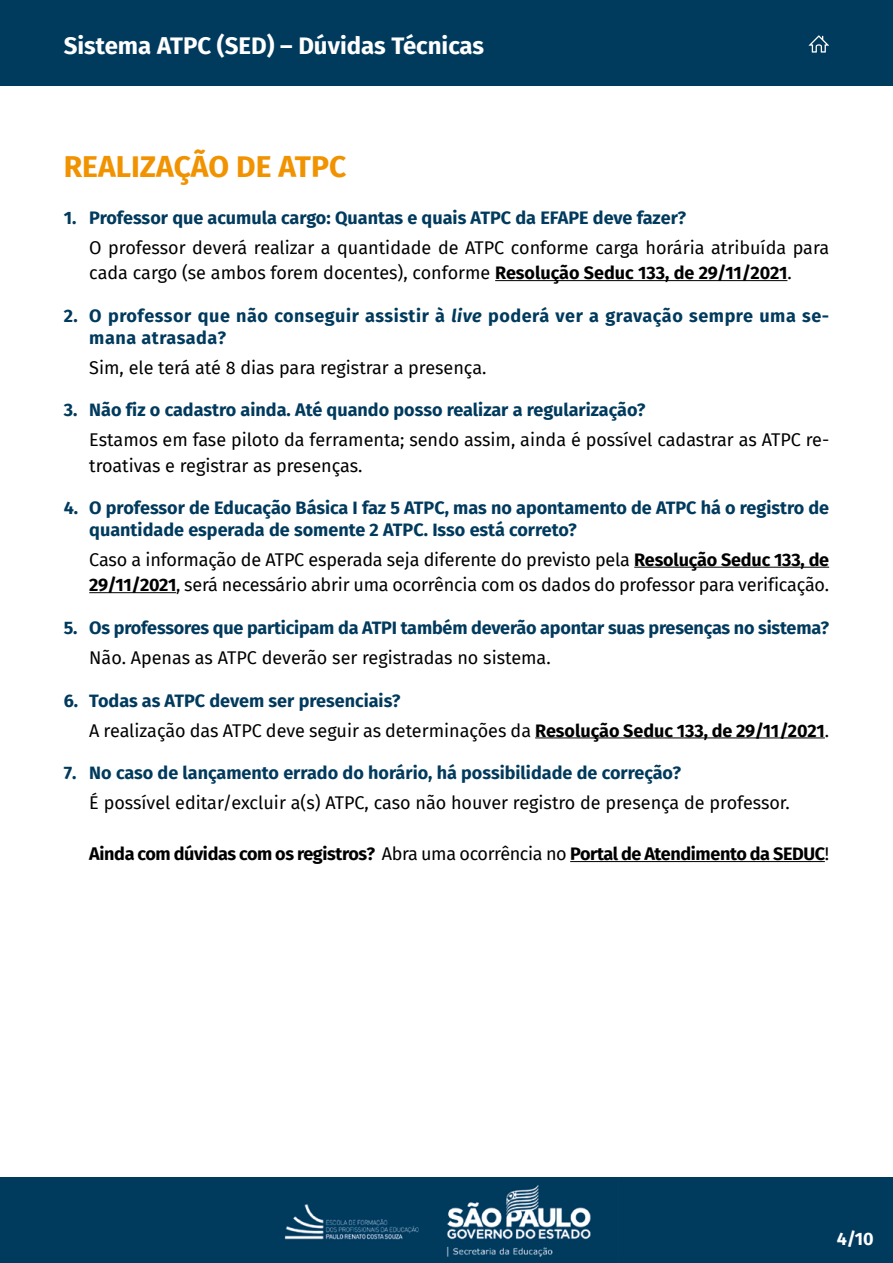
<style>
.page{position:relative;width:893px;height:1263px;background:#fff}
.page>*{position:absolute;margin:0;border:0;box-sizing:border-box;transform-origin:0 0}
.t1{font:700 30px "Fira Sans";color:#f19200}
.t2{font:700 24px "Fira Sans";color:#fff}
.t3{font:18px/25.5px "Fira Sans";color:#000}
.t4{font:700 18px/21.6px "Fira Sans";color:#003a5d}
.t5{font:700 18px/21.6px "Fira Sans";letter-spacing:.03em;color:#003a5d}
.t6{font:700 18px "Fira Sans";letter-spacing:-.02em;color:#000}
.t7{font:700 18px "Fira Sans";color:#fff}
.s1{font-weight:700}
.s2{font-style:italic}
.s3{font-weight:700;color:#003a5d}
.s4{font-weight:400}
</style>
<div class="page">
<div style="left:0;top:0;width:893px;height:85px;background:#003a5d"></div>
<div style="left:0;top:1178px;width:893px;height:85px;background:#003a5d"></div>
<img style="left:284px;top:1185px;width:307px;height:72px">
<svg style="left:808px;top:35px;width:21px;height:18px"></svg>
<hr style="left:495px;top:280px;width:292px;height:1px;background:#000">
<hr style="left:634px;top:567px;width:195px;height:1px;background:#000">
<hr style="left:89px;top:592px;width:87px;height:1px;background:#000">
<hr style="left:535px;top:737px;width:290px;height:1px;background:#000">
<hr style="left:570px;top:861px;width:255px;height:1px;background:#000">
<h2 class="t2" style="left:64px;top:25px;width:422px">Sistema ATPC (SED) – Dúvidas Técnicas</h2>
<h1 class="t1" style="left:64px;top:141px;width:284px">REALIZAÇÃO DE ATPC</h1>
<p class="t4" style="left:64px;top:206px;width:624px">1. Professor que acumula cargo: Quantas e quais ATPC da EFAPE deve fazer?</p>
<p class="t3" style="left:89px;top:234px;width:741px">O professor deverá realizar a quantidade de ATPC conforme carga horária atribuída para cada cargo (se ambos forem docentes), conforme <span class="s1">Resolução Seduc 133, de 29/11/2021</span>.</p>
<p class="t5" style="left:89px;top:304px;width:741px;text-indent:-26px">2. O professor que não conseguir assistir à <span class="s2">live</span> poderá ver a gravação sempre uma se&shy;mana atrasada?</p>
<p class="t3" style="left:89px;top:354px;width:399px">Sim, ele terá até 8 dias para registrar a presença.</p>
<p class="t4" style="left:64px;top:398px;width:583px">3. Não fiz o cadastro ainda. Até quando posso realizar a regularização?</p>
<p class="t3" style="left:89px;top:427px;width:741px">Estamos em fase piloto da ferramenta; sendo assim, ainda é possível cadastrar as ATPC re&shy;troativas e registrar as presenças.</p>
<p class="t4" style="left:89px;top:496px;width:741px;text-indent:-26px">4. O professor de Educação Básica I faz 5 ATPC, mas no apontamento de ATPC há o registro de quantidade esperada de somente 2 ATPC. Isso está correto?</p>
<p class="t3" style="left:89px;top:546px;width:741px">Caso a informação de ATPC esperada seja diferente do previsto pela <span class="s1">Resolução Seduc 133, de<br>29/11/2021</span>, será necessário abrir uma ocorrência com os dados do professor para verificação.</p>
<p class="t4" style="left:64px;top:616px;width:767px">5. Os professores que participam da ATPI também deverão apontar suas presenças no sistema?</p>
<p class="t3" style="left:89px;top:644px;width:463px">Não. Apenas as ATPC deverão ser registradas no sistema.</p>
<p class="t3" style="left:89px;top:685px;width:741px;line-height:29.7px;text-indent:-26px"><span class="s3">6. Todas as ATPC devem ser presenciais?<br></span>A realização das ATPC deve seguir as determinações da <span class="s1">Resolução Seduc 133, de 29/11/2021</span>.</p>
<p class="t4" style="left:64px;top:761px;width:619px">7. No caso de lançamento errado do horário, há possibilidade de correção?</p>
<p class="t3" style="left:89px;top:790px;width:702px">É possível editar/excluir a(s) ATPC, caso não houver registro de presença de professor.</p>
<p class="t6" style="left:89px;top:839px;width:741px">Ainda com dúvidas com os registros? <span class="s4">Abra uma ocorrência no</span> Portal de Atendimento da SEDUC<span class="s4">!</span></p>
<p class="t7" style="left:837px;top:1223px;width:38px">4/10</p>
</div>
